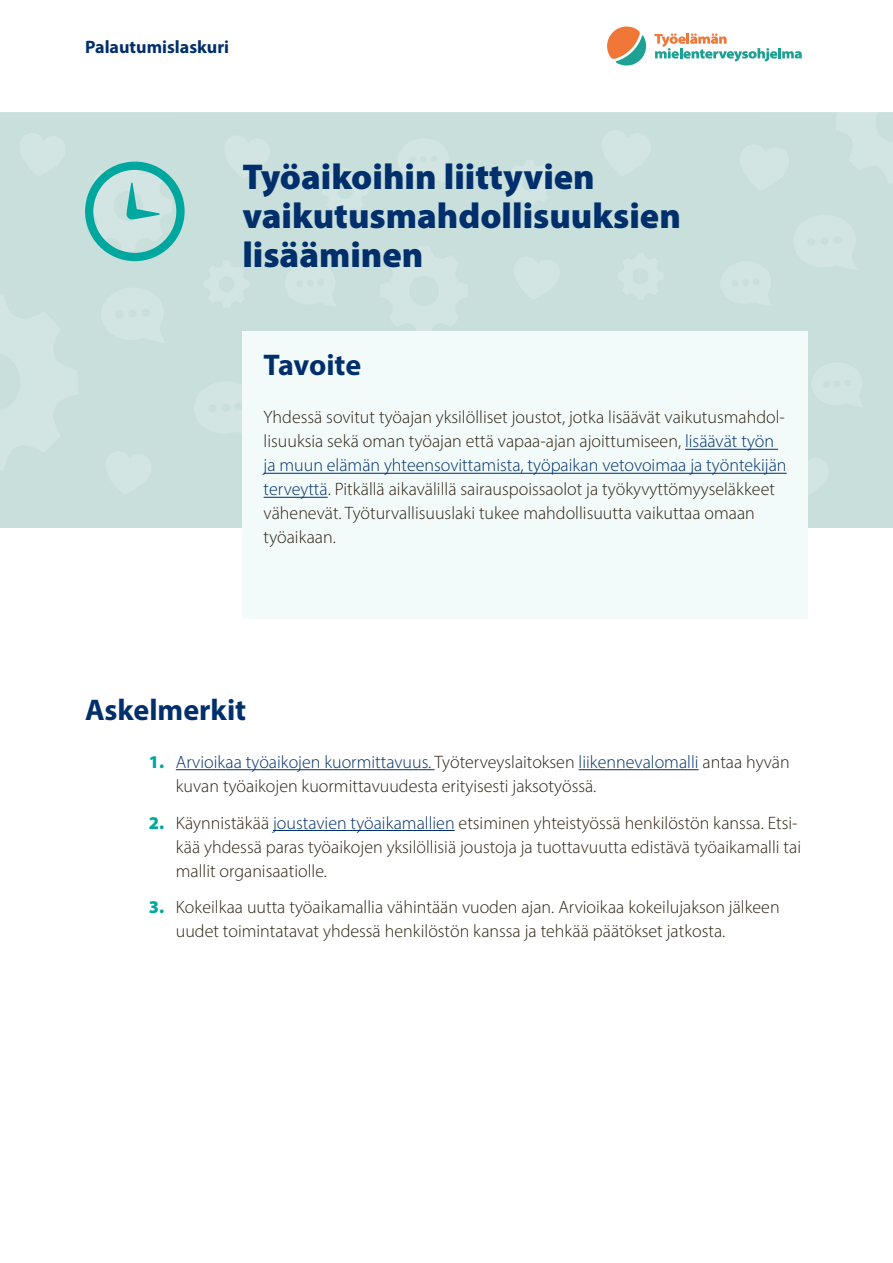
<style>
.page{position:relative;width:893px;height:1263px;background:#fff}
.page>*{position:absolute;margin:0;border:0;box-sizing:border-box;transform-origin:0 0}
.otsikko_1{font:900 36px/39px "Myriad Pro";color:#002f6c}
.otsikko_2{font:700 30px "Myriad Pro";color:#002f6c}
.p1{font:300 18px/24px "Myriad Pro";color:#2e2113}
.t1{font:700 18px "Myriad Pro";color:#002f6c}
.s1{color:#002f6c}
.s2{font-weight:900;color:#00a79f}
</style>
<div class="page">
<svg style="left:654px;top:33px;width:148px;height:29px"></svg>
<svg style="left:607px;top:26px;width:39px;height:40px"></svg>
<div style="left:242px;top:332px;width:566px;height:287px;background:#f2fbfa"></div>
<hr style="left:685px;top:449px;width:93px;height:1px;background:#002f6c">
<hr style="left:264px;top:473px;width:523px;height:1px;background:#002f6c">
<hr style="left:264px;top:497px;width:64px;height:1px;background:#002f6c">
<hr style="left:176px;top:769px;width:259px;height:1px;background:#002f6c">
<hr style="left:579px;top:769px;width:120px;height:1px;background:#002f6c">
<hr style="left:273px;top:830px;width:182px;height:1px;background:#002f6c">
<svg style="left:85px;top:162px;width:100px;height:99px;background:#94d1cd"></svg>
<p class="t1" style="left:85px;top:35px;width:146px">Palautumislaskuri</p>
<p class="otsikko_1" style="left:242px;top:156px;width:440px">Työaikoihin liittyvien vaikutusmahdollisuuksien lisääminen</p>
<p class="otsikko_2" style="left:264px;top:346px;width:99px">Tavoite</p>
<p class="p1" style="left:264px;top:405px;width:524px">Yhdessä sovitut työajan yksilölliset joustot, jotka lisäävät vaikutusmahdol&shy;lisuuksia sekä oman työajan että vapaa-ajan ajoittumiseen, <span class="s1">lisäävät työn ja muun elämän yhteensovittamista, työpaikan vetovoimaa ja työntekijän terveyttä</span>. Pitkällä aikavälillä sairauspoissaolot ja työkyvyttömyyseläkkeet vähenevät. Työturvallisuuslaki tukee mahdollisuutta vaikuttaa omaan työaikaan.</p>
<p class="otsikko_2" style="left:85px;top:690px;width:163px">Askelmerkit</p>
<p class="p1" style="left:176px;top:750px;width:615px;text-indent:-27px"><span class="s2">1.</span> <span class="s1">Arvioikaa työaikojen kuormittavuus.</span> Työterveyslaitoksen <span class="s1">liikennevalomalli</span> antaa hyvän kuvan työaikojen kuormittavuudesta erityisesti jaksotyössä.</p>
<p class="p1" style="left:176px;top:810px;width:627px;text-indent:-27px"><span class="s2">2.</span> Käynnistäkää <span class="s1">joustavien työaikamallien</span> etsiminen yhteistyössä henkilöstön kanssa. Etsi&shy;kää yhdessä paras työaikojen yksilöllisiä joustoja ja tuottavuutta edistävä työaikamalli tai mallit organisaatiolle.</p>
<p class="p1" style="left:176px;top:895px;width:605px;text-indent:-27px"><span class="s2">3.</span> Kokeilkaa uutta työaikamallia vähintään vuoden ajan. Arvioikaa kokeilujakson jälkeen uudet toimintatavat yhdessä henkilöstön kanssa ja tehkää päätökset jatkosta.</p>
</div>
